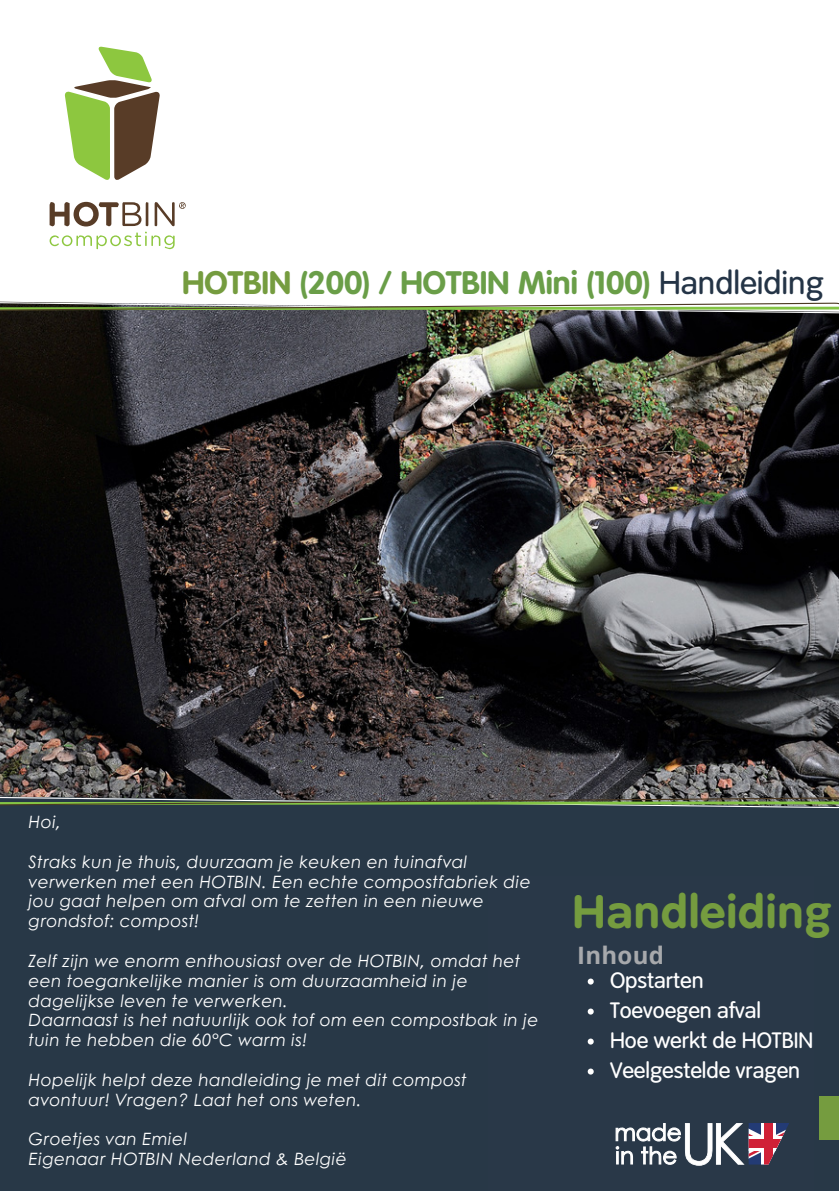
<style>
.page{position:relative;width:839px;height:1191px;background:#fff}
.page>*{position:absolute;margin:0;border:0;box-sizing:border-box;transform-origin:0 0}
.t1{font:700 46px "Tate";letter-spacing:.03em;color:#759c3f}
.t2{font:700 32px "Tate";color:#6a9e48}
.t3{font:700 24px "Open Sans";letter-spacing:.01em;color:#a7a9ac}
.t4{font:22px "Tate";color:#fff}
.t5{font:italic 17px/19.8px "Century Gothic";letter-spacing:.015em;color:#fff}
.s1{color:#759c3f}
.s2{font-weight:400;color:#243446}
</style>
<div class="page">
<div style="left:0;top:739px;width:838px;height:452px;background:#283847"></div>
<div style="left:819px;top:1096px;width:19px;height:43px;background:#759c3f"></div>
<svg style="left:64px;top:46px;width:96px;height:134px"></svg>
<img style="left:0;top:303px;width:838px;height:502px">
<svg style="left:50px;top:202px;width:136px;height:47px"></svg>
<svg style="left:615px;top:1123px;width:174px;height:43px"></svg>
<svg style="left:737px;top:1137px;width:52px;height:14px"></svg>
<svg style="left:760px;top:1123px;width:15px;height:43px"></svg>
<div style="left:763px;top:1122px;width:9px;height:44px;background:#d02137"></div>
<svg style="left:737px;top:1139px;width:52px;height:9px"></svg>
<svg style="left:587px;top:979px;width:6px;height:6px"></svg>
<svg style="left:587px;top:1009px;width:6px;height:6px"></svg>
<svg style="left:587px;top:1039px;width:6px;height:6px"></svg>
<svg style="left:587px;top:1069px;width:6px;height:6px"></svg>
<p class="t2" style="left:182px;top:264px;width:642px"><span class="s1">HOTBIN</span> (200) / HOTBIN Mini (100) <span class="s2">Handleiding</span></p>
<p class="t5" style="left:28px;top:811px;width:34px">Hoi,</p>
<p class="t5" style="left:28px;top:851px;width:503px">Straks kun je thuis, duurzaam je keuken en tuinafval verwerken met een HOTBIN. Een echte compostfabriek die jou gaat helpen om afval om te zetten in een nieuwe grondstof: compost!</p>
<p class="t5" style="left:28px;top:950px;width:493px">Zelf zijn we enorm enthousiast over de HOTBIN, omdat het een toegankelijke manier is om duurzaamheid in je dagelijkse leven te verwerken.</p>
<p class="t5" style="left:28px;top:1010px;width:511px">Daarnaast is het natuurlijk ook tof om een compostbak in je tuin te hebben die 60°C warm is!</p>
<p class="t5" style="left:28px;top:1069px;width:440px">Hopelijk helpt deze handleiding je met dit compost avontuur! Vragen? Laat het ons weten.</p>
<p class="t5" style="left:28px;top:1129px;width:160px">Groetjes van Emiel</p>
<p class="t5" style="left:28px;top:1149px;width:320px">Eigenaar HOTBIN Nederland &amp; België</p>
<p class="t1" style="left:572px;top:885px;width:260px">Handleiding</p>
<h2 class="t3" style="left:577px;top:938px;width:88px">Inhoud</h2>
<h3 class="t4" style="left:610px;top:967px;width:95px">Opstarten</h3>
<p class="t4" style="left:610px;top:997px;width:152px">Toevoegen afval</p>
<h1 class="t4" style="left:610px;top:1027px;width:205px">Hoe werkt de HOTBIN</h1>
<h4 class="t4" style="left:610px;top:1057px;width:192px">Veelgestelde vragen</h4>
</div>
